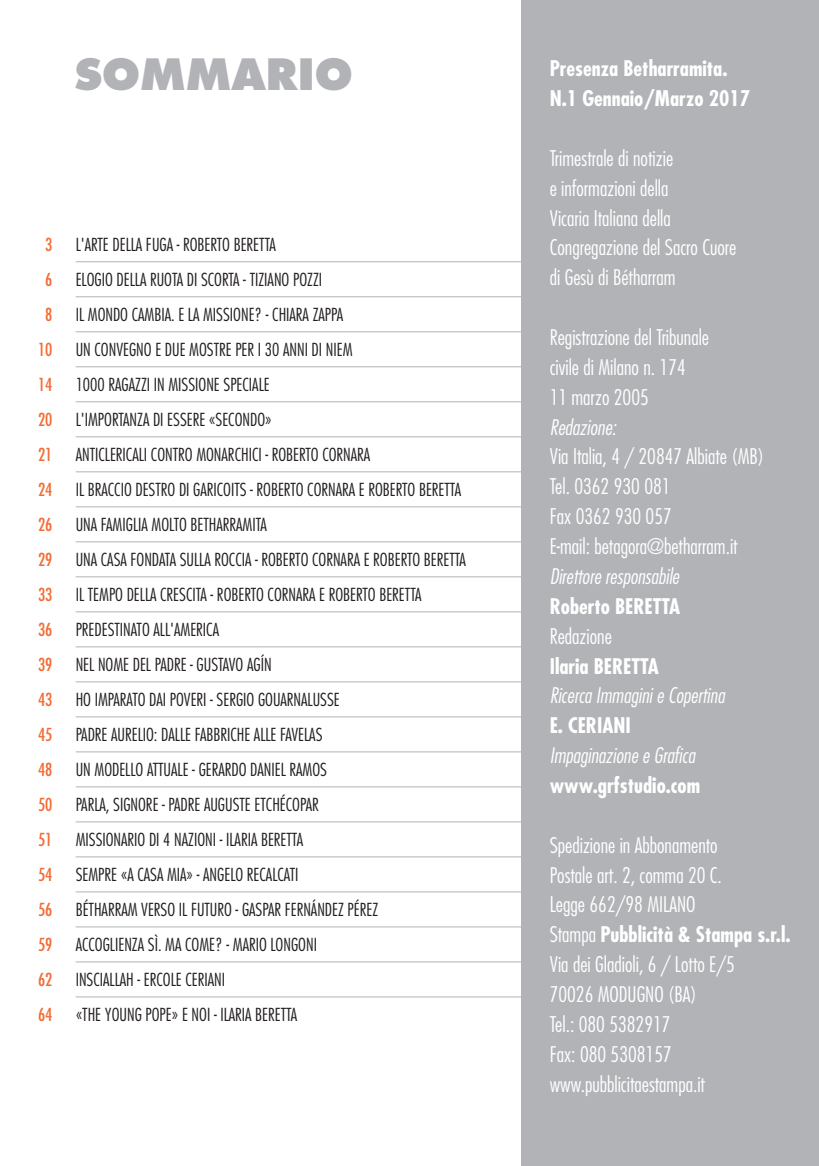
<style>
.page{position:relative;width:819px;height:1166px;background:#fff}
.page>*{position:absolute;margin:0;border:0;box-sizing:border-box;transform-origin:0 0}
.t1{font:800 42px "Futura";color:#b2b3b7}
.t2{font:300 condensed 21px/29.9px "Futura";color:#fff}
.t3{font:700 condensed 21px/29.9px "Futura";color:#fff}
.t4{font:italic 300 condensed 21px "Futura";color:#fff}
.t5{font:300 condensed 17.5px/35px "Futura";color:#231f20}
.t6{font:condensed 17.5px/35px "Futura";color:#f26d36;text-align:center}
.s1{font-weight:700}
</style>
<div class="page">
<div style="left:521px;top:0;width:298px;height:1166px;background:#b2b3b7"></div>
<hr style="left:76px;top:261px;width:460px;height:1px;background:#b2b3b7">
<hr style="left:76px;top:296px;width:460px;height:1px;background:#b2b3b7">
<hr style="left:76px;top:331px;width:460px;height:1px;background:#b2b3b7">
<hr style="left:76px;top:366px;width:460px;height:1px;background:#b2b3b7">
<hr style="left:76px;top:401px;width:460px;height:1px;background:#b2b3b7">
<hr style="left:76px;top:436px;width:460px;height:1px;background:#b2b3b7">
<hr style="left:76px;top:471px;width:460px;height:1px;background:#b2b3b7">
<hr style="left:76px;top:506px;width:460px;height:1px;background:#b2b3b7">
<hr style="left:76px;top:541px;width:460px;height:1px;background:#b2b3b7">
<hr style="left:76px;top:576px;width:460px;height:1px;background:#b2b3b7">
<hr style="left:76px;top:611px;width:460px;height:1px;background:#b2b3b7">
<hr style="left:76px;top:646px;width:460px;height:1px;background:#b2b3b7">
<hr style="left:76px;top:681px;width:460px;height:1px;background:#b2b3b7">
<hr style="left:76px;top:716px;width:460px;height:1px;background:#b2b3b7">
<hr style="left:76px;top:751px;width:460px;height:1px;background:#b2b3b7">
<hr style="left:76px;top:786px;width:460px;height:1px;background:#b2b3b7">
<hr style="left:76px;top:821px;width:460px;height:1px;background:#b2b3b7">
<hr style="left:76px;top:856px;width:460px;height:1px;background:#b2b3b7">
<hr style="left:76px;top:891px;width:460px;height:1px;background:#b2b3b7">
<hr style="left:76px;top:926px;width:460px;height:1px;background:#b2b3b7">
<hr style="left:76px;top:961px;width:460px;height:1px;background:#b2b3b7">
<hr style="left:76px;top:996px;width:460px;height:1px;background:#b2b3b7">
<p class="t6" style="left:38px;top:227px;width:16px">3<br>6<br>8<br>10<br>14<br>20<br>21<br>24<br>26<br>29<br>33<br>36<br>39<br>43<br>45<br>48<br>50<br>51<br>54<br>56<br>59<br>62<br>64</p>
<h1 class="t1" style="left:74px;top:48px;width:280px">SOMMARIO</h1>
<p class="t3" style="left:549px;top:54px;width:202px">Presenza Betharramita.<br>N.1 Gennaio/Marzo 2017</p>
<p class="t2" style="left:549px;top:143px;width:188px">Trimestrale di notizie<br>e informazioni della<br>Vicaria Italiana della<br>Congregazione del Sacro Cuore di Gesù di Bétharram</p>
<p class="t5" style="left:76px;top:227px;width:392px">L'ARTE DELLA FUGA - ROBERTO BERETTA<br>ELOGIO DELLA RUOTA DI SCORTA - TIZIANO POZZI<br>IL MONDO CAMBIA. E LA MISSIONE? - CHIARA ZAPPA<br>UN CONVEGNO E DUE MOSTRE PER I 30 ANNI DI NIEM<br>1000 RAGAZZI IN MISSIONE SPECIALE<br>L'IMPORTANZA DI ESSERE «SECONDO»<br>ANTICLERICALI CONTRO MONARCHICI - ROBERTO CORNARA<br>IL BRACCIO DESTRO DI GARICOITS - ROBERTO CORNARA E ROBERTO BERETTA UNA FAMIGLIA MOLTO BETHARRAMITA<br>UNA CASA FONDATA SULLA ROCCIA - ROBERTO CORNARA E ROBERTO BERETTA IL TEMPO DELLA CRESCITA - ROBERTO CORNARA E ROBERTO BERETTA PREDESTINATO ALL'AMERICA<br>NEL NOME DEL PADRE - GUSTAVO AGÍN<br>HO IMPARATO DAI POVERI - SERGIO GOUARNALUSSE<br>PADRE AURELIO: DALLE FABBRICHE ALLE FAVELAS<br>UN MODELLO ATTUALE - GERARDO DANIEL RAMOS<br>PARLA, SIGNORE - PADRE AUGUSTE ETCHÉCOPAR<br>MISSIONARIO DI 4 NAZIONI - ILARIA BERETTA<br>SEMPRE «A CASA MIA» - ANGELO RECALCATI<br>BÉTHARRAM VERSO IL FUTURO - GASPAR FERNÁNDEZ PÉREZ<br>ACCOGLIENZA SÌ. MA COME? - MARIO LONGONI<br>INSCIALLAH - ERCOLE CERIANI<br>«THE YOUNG POPE» E NOI - ILARIA BERETTA</p>
<p class="t2" style="left:549px;top:322px;width:161px">Registrazione del Tribunale civile di Milano n. 174<br>11 marzo 2005</p>
<p class="t4" style="left:549px;top:414px;width:68px">Redazione:</p>
<p class="t2" style="left:549px;top:442px;width:216px">Via Italia, 4 / 20847 Albiate (MB)<br>Tel. 0362 930 081<br>Fax 0362 930 057<br>E-mail: betagora@betharram.it</p>
<p class="t4" style="left:549px;top:564px;width:131px">Direttore responsabile</p>
<p class="t3" style="left:549px;top:591px;width:132px">Roberto BERETTA</p>
<p class="t2" style="left:549px;top:621px;width:64px">Redazione</p>
<p class="t3" style="left:549px;top:651px;width:111px">Ilaria BERETTA</p>
<p class="t4" style="left:549px;top:683px;width:176px">Ricerca Immagini e Copertina</p>
<p class="t3" style="left:549px;top:710px;width:83px">E. CERIANI</p>
<p class="t4" style="left:549px;top:743px;width:147px">Impaginazione e Grafica</p>
<p class="t3" style="left:549px;top:770px;width:152px">www.grfstudio.com</p>
<p class="t2" style="left:549px;top:830px;width:242px">Spedizione in Abbonamento<br>Postale art. 2, comma 20 C.<br>Legge 662/98 MILANO<br>Stampa <span class="s1">Pubblicità &amp; Stampa s.r.l.<br></span>Via dei Gladioli, 6 / Lotto E/5<br>70026 MODUGNO (BA)<br>Tel.: 080 5382917<br>Fax: 080 5308157 www.pubblicitaestampa.it</p>
</div>
